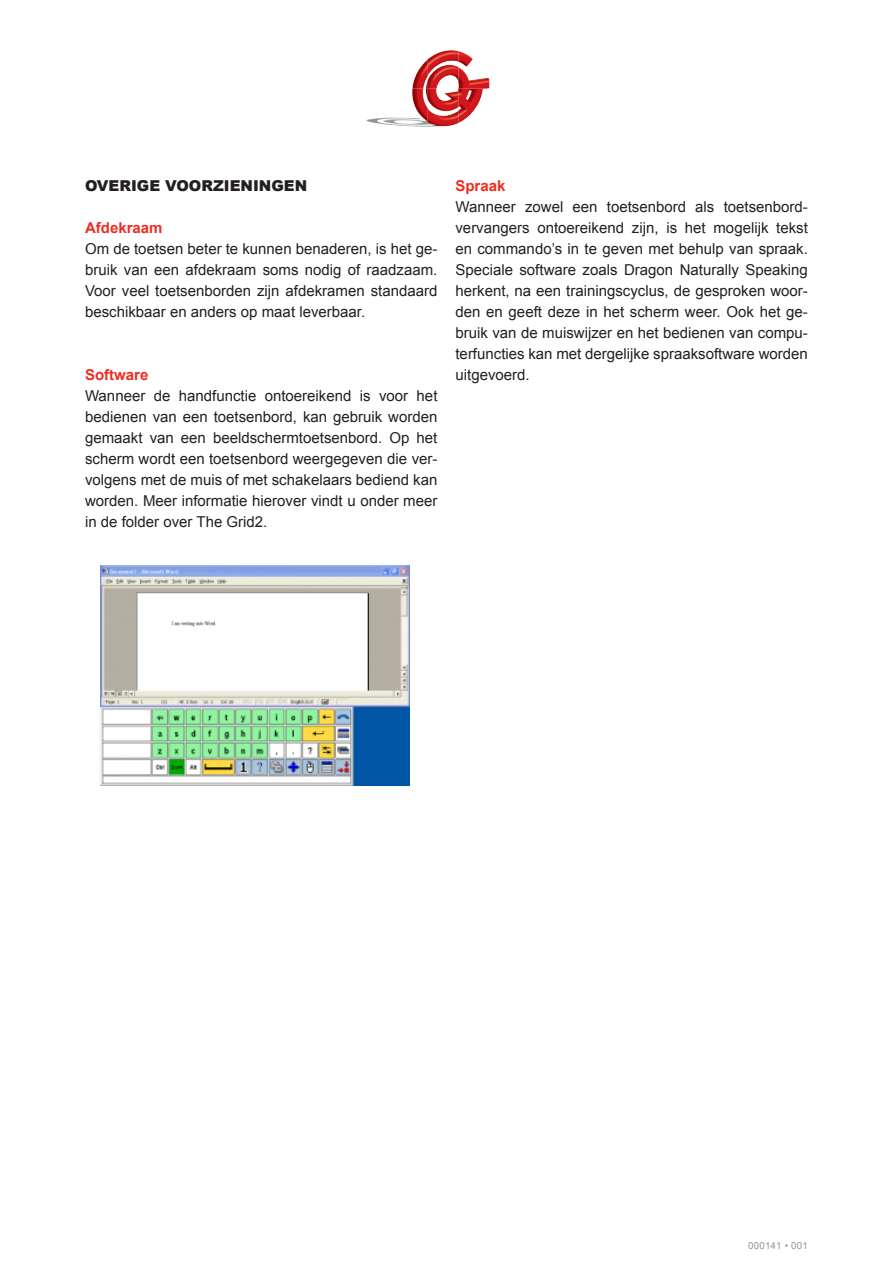
<style>
.page{position:relative;width:893px;height:1263px;background:#fff}
.page>*{position:absolute;margin:0;border:0;box-sizing:border-box;transform-origin:0 0}
.t1{font:15px/21px "Arial";color:#231f20;text-align:justify}
.t2{font:700 15px "Arial";color:#ee2e22}
.t3{font:900 15px "Arial";color:#231f20}
.t4{font:9.75px "Arial";letter-spacing:.02em;color:#939598}
</style>
<div class="page">
<img style="left:101px;top:566px;width:308px;height:219px">
<img style="left:413px;top:61px;width:13px;height:24px">
<img style="left:428px;top:51px;width:21px;height:25px">
<img style="left:366px;top:120px;width:31px;height:5px">
<img style="left:403px;top:88px;width:25px;height:33px">
<img style="left:437px;top:91px;width:21px;height:10px">
<img style="left:458px;top:88px;width:29px;height:35px">
<p class="t3" style="left:85px;top:175px;width:224px">OVERIGE VOORZIENINGEN</p>
<p class="t2" style="left:85px;top:218px;width:79px">Afdekraam</p>
<p class="t1" style="left:85px;top:238px;width:354px">Om de toetsen beter te kunnen benaderen, is het ge&shy;bruik van een afdekraam soms nodig of raadzaam.<br>Voor veel toetsenborden zijn afdekramen standaard beschikbaar en anders op maat leverbaar.</p>
<p class="t2" style="left:85px;top:365px;width:65px">Software</p>
<p class="t1" style="left:85px;top:385px;width:354px">Wanneer de handfunctie ontoereikend is voor het bedienen van een toetsenbord, kan gebruik worden gemaakt van een beeldschermtoetsenbord. Op het scherm wordt een toetsenbord weergegeven die ver&shy;volgens met de muis of met schakelaars bediend kan worden. Meer informatie hierover vindt u onder meer in de folder over The Grid2.</p>
<p class="t2" style="left:455px;top:176px;width:52px">Spraak</p>
<p class="t1" style="left:455px;top:196px;width:354px">Wanneer zowel een toetsenbord als toetsenbord&shy;vervangers ontoereikend zijn, is het mogelijk tekst en commando’s in te geven met behulp van spraak.<br>Speciale software zoals Dragon Naturally Speaking herkent, na een trainingscyclus, de gesproken woor&shy;den en geeft deze in het scherm weer. Ook het ge&shy;bruik van de muiswijzer en het bedienen van compu&shy;terfuncties kan met dergelijke spraaksoftware worden uitgevoerd.</p>
<p class="t4" style="left:748px;top:1239px;width:61px">000141 • 001</p>
</div>
